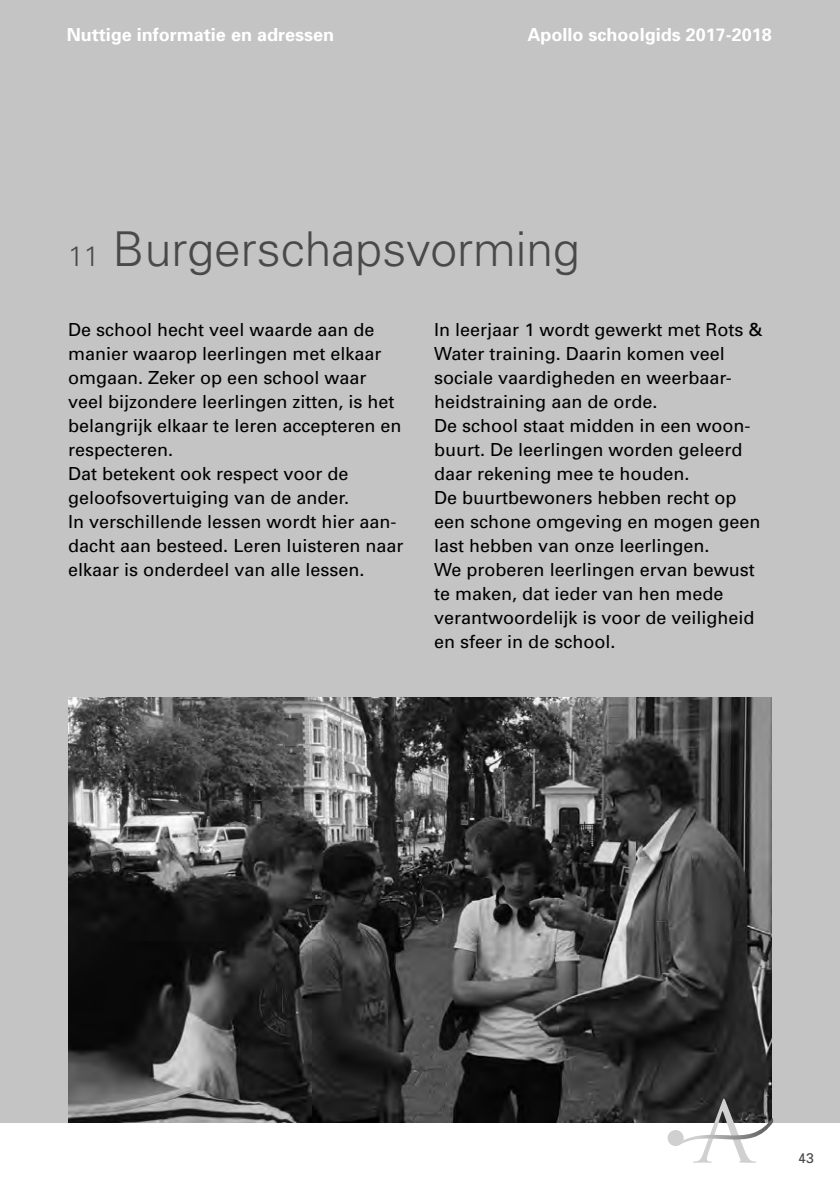
<style>
.page{position:relative;width:840px;height:1191px;background:#fff}
.page>*{position:absolute;margin:0;border:0;box-sizing:border-box;transform-origin:0 0}
.t1{font:300 48px "Univers";color:#494949}
.t2{font:18px/24px "Univers";color:#000}
.t3{font:700 18px "Univers";color:#fff}
.t4{font:14px "Univers";color:#494949}
.s1{font-size:28px}
</style>
<div class="page">
<div style="left:0;top:0;width:839px;height:1123px;background:#c4c4c4"></div>
<img style="left:68px;top:697px;width:703px;height:426px">
<svg style="left:667px;top:1098px;width:106px;height:64px"></svg>
<p class="t3" style="left:67px;top:28px;width:269px">Nuttige informatie en adressen</p>
<p class="t3" style="left:527px;top:28px;width:246px">Apollo schoolgids 2017-2018</p>
<h1 class="t1" style="left:68px;top:220px;width:513px"><span class="s1">11</span> Burgerschapsvorming</h1>
<p class="t2" style="left:68px;top:319px;width:337px">De school hecht veel waarde aan de manier waarop leerlingen met elkaar omgaan. Zeker op een school waar veel bijzondere leerlingen zitten, is het belangrijk elkaar te leren accepteren en respecteren.<br>Dat betekent ook respect voor de geloofsovertuiging van de ander.<br>In verschillende lessen wordt hier aan&shy;dacht aan besteed. Leren luisteren naar elkaar is onderdeel van alle lessen.</p>
<p class="t2" style="left:434px;top:319px;width:330px">In leerjaar 1 wordt gewerkt met Rots &amp;<br>Water training. Daarin komen veel sociale vaardigheden en weerbaar&shy;heidstraining aan de orde.<br>De school staat midden in een woon&shy;buurt. De leerlingen worden geleerd daar rekening mee te houden.<br>De buurtbewoners hebben recht op een schone omgeving en mogen geen last hebben van onze leerlingen.<br>We proberen leerlingen ervan bewust te maken, dat ieder van hen mede verantwoordelijk is voor de veiligheid en sfeer in de school.</p>
<p class="t4" style="left:797px;top:1152px;width:17px">43</p>
</div>
